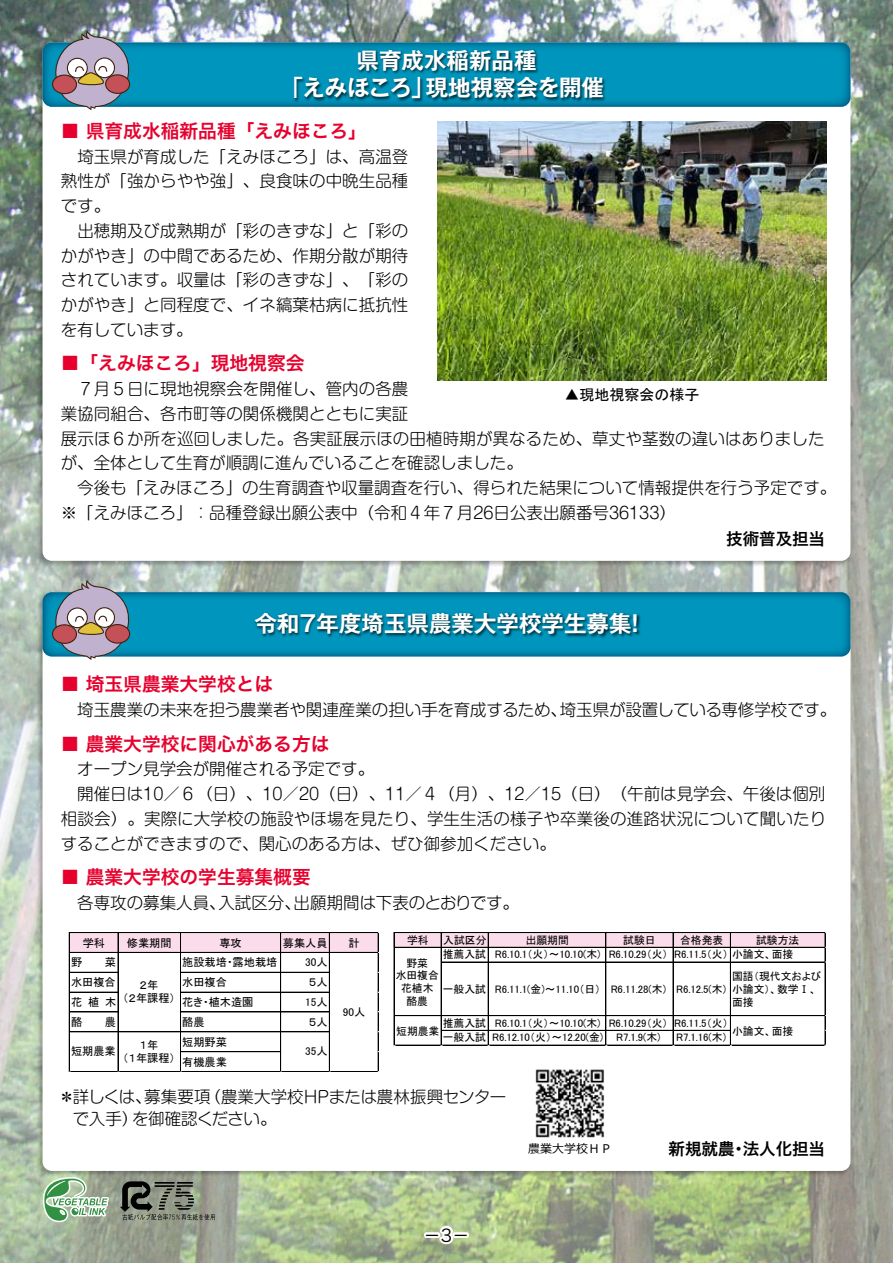
<style>
.page{position:relative;width:893px;height:1263px;background:#fff}
.page>*{position:absolute;margin:0;border:0;box-sizing:border-box;transform-origin:0 0}
.t1{font:700 22.5px/27px "Gothic MB101 Pro De";color:#fff;text-align:center}
.t2{font:18.75px "Hira Kaku Pro W6";color:#e6002d}
.t3{font:17.4px "Hira Kaku Pro W3";color:#000}
.t4{font:300 16.5px/24.8px "Shin M Go Pro";color:#000}
.t5{font:300 16.5px/22.5px "Shin M Go Pro";letter-spacing:-.02em;color:#000}
.t6{font:16.5px "Hira Kaku Pro W6";color:#000}
.t7{font:15px "MS P Gothic";color:#000}
.t8{font:12px "Meiryo";color:#000}
.t9{font:11.25px/13.2px "MS P Gothic";color:#000;text-align:center}
.t10{font:10.8px/12.8px "MS P Gothic";color:#000}
</style>
<div class="page">
<img style="left:0;top:0;width:893px;height:1263px">
<img style="left:35px;top:588px;width:819px;height:591px">
<div style="left:43px;top:592px;width:807px;height:579px;background:#fff;border-radius:9px"></div>
<img style="left:35px;top:39px;width:819px;height:529px">
<div style="left:43px;top:43px;width:807px;height:518px;background:#fff;border-radius:9px"></div>
<svg style="left:417px;top:1223px;width:39px;height:25px"></svg>
<div style="left:453px;top:1232px;width:16px;height:6px;border:4px solid #fff"></div>
<svg style="left:43px;top:43px;width:807px;height:64px;background:#008fb6"></svg>
<img style="left:286px;top:47px;width:324px;height:59px">
<img style="left:52px;top:30px;width:80px;height:80px">
<svg style="left:43px;top:592px;width:807px;height:64px;background:#008fb6"></svg>
<img style="left:252px;top:610px;width:392px;height:32px">
<svg style="left:52px;top:580px;width:80px;height:80px;background:#9c9faa"></svg>
<svg style="left:41px;top:1175px;width:72px;height:49px;background:#9fbd9d"></svg>
<img style="left:438px;top:122px;width:388px;height:259px">
<div style="left:394px;top:932px;width:431px;height:15px;background:#fadcea"></div>
<hr style="left:394px;top:932px;width:431px;height:1px;background:#000">
<hr style="left:394px;top:947px;width:431px;height:1px;background:#000">
<hr style="left:441px;top:962px;width:384px;height:1px;background:#000">
<hr style="left:394px;top:1015px;width:431px;height:1px;background:#000">
<hr style="left:441px;top:1030px;width:290px;height:1px;background:#000">
<hr style="left:394px;top:932px;width:1px;height:113px;background:#000">
<hr style="left:441px;top:933px;width:1px;height:112px;background:#000">
<hr style="left:488px;top:933px;width:1px;height:112px;background:#000">
<hr style="left:606px;top:933px;width:1px;height:112px;background:#000">
<hr style="left:673px;top:933px;width:1px;height:112px;background:#000">
<hr style="left:730px;top:933px;width:1px;height:112px;background:#000">
<hr style="left:394px;top:1045px;width:431px;height:1px;background:#000">
<hr style="left:825px;top:933px;width:1px;height:112px;background:#000">
<div style="left:69px;top:932px;width:309px;height:20px;background:#fadcea"></div>
<hr style="left:69px;top:932px;width:309px;height:1px;background:#000">
<hr style="left:69px;top:952px;width:309px;height:1px;background:#000">
<hr style="left:69px;top:972px;width:49px;height:1px;background:#000">
<hr style="left:181px;top:972px;width:149px;height:1px;background:#000">
<hr style="left:69px;top:992px;width:49px;height:1px;background:#000">
<hr style="left:181px;top:992px;width:149px;height:1px;background:#000">
<hr style="left:69px;top:1012px;width:49px;height:1px;background:#000">
<hr style="left:181px;top:1012px;width:149px;height:1px;background:#000">
<hr style="left:69px;top:1031px;width:261px;height:1px;background:#000">
<hr style="left:181px;top:1051px;width:100px;height:1px;background:#000">
<hr style="left:69px;top:932px;width:1px;height:140px;background:#000">
<hr style="left:118px;top:933px;width:1px;height:139px;background:#000">
<hr style="left:180px;top:933px;width:1px;height:139px;background:#000">
<hr style="left:280px;top:933px;width:1px;height:139px;background:#000">
<hr style="left:329px;top:933px;width:1px;height:139px;background:#000">
<hr style="left:69px;top:1071px;width:309px;height:1px;background:#000">
<hr style="left:378px;top:933px;width:1px;height:139px;background:#000">
<img style="left:535px;top:1069px;width:69px;height:69px">
<svg style="left:120px;top:1181px;width:95px;height:39px;background:#6f7468"></svg>
<h1 class="t1" style="left:281px;top:45px;width:325px">県育成水稲新品種<br>「えみほころ」現地視察会を開催</h1>
<p class="t2" style="left:61px;top:114px;width:308px">■ 県育成水稲新品種「えみほころ」</p>
<p class="t4" style="left:61px;top:142px;width:349px">　埼玉県が育成した「えみほころ」は、高温登熟性が「強からやや強」、良食味の中晩生品種です。<br>　出穂期及び成熟期が「彩のきずな」と「彩のかがやき」の中間であるため、作期分散が期待されています。収量は「彩のきずな」、「彩のかがやき」と同程度で、イネ縞葉枯病に抵抗性を有しています。</p>
<p class="t2" style="left:61px;top:346px;width:245px">■「えみほころ」現地視察会</p>
<p class="t4" style="left:61px;top:375px;width:777px">　７月５日に現地視察会を開催し、管内の各農<br>業協同組合、各市町等の関係機関とともに実証<br>展示ほ６か所を巡回しました。各実証展示ほの田植時期が異なるため、草丈や茎数の違いはありましたが、全体として生育が順調に進んでいることを確認しました。<br>　今後も「えみほころ」の生育調査や収量調査を行い、得られた結果について情報提供を行う予定です。※「えみほころ」：品種登録出願公表中（令和４年７月26日公表出願番号36133）</p>
<p class="t7" style="left:565px;top:387px;width:136px">▲現地視察会の様子</p>
<h1 class="t1" style="left:254px;top:607px;width:393px">令和７年度埼玉県農業大学校学生募集！</h1>
<p class="t6" style="left:726px;top:523px;width:100px">技術普及担当</p>
<p class="t2" style="left:61px;top:667px;width:214px">■ 埼玉県農業大学校とは</p>
<p class="t4" style="left:61px;top:695px;width:777px">　埼玉農業の未来を担う農業者や関連産業の担い手を育成するため、埼玉県が設置している専修学校です。</p>
<p class="t2" style="left:61px;top:727px;width:270px">■ 農業大学校に関心がある方は</p>
<p class="t4" style="left:61px;top:755px;width:767px">　オープン見学会が開催される予定です。<br>　開催日は10／６（日）、10／20（日）、11／４（月）、12／15（日）（午前は見学会、午後は個別相談会）。実際に大学校の施設やほ場を見たり、学生生活の様子や卒業後の進路状況について聞いたりすることができますので、関心のある方は、ぜひ御参加ください。</p>
<p class="t2" style="left:61px;top:860px;width:251px">■ 農業大学校の学生募集概要</p>
<p class="t4" style="left:61px;top:888px;width:460px">　各専攻の募集人員、入試区分、出願期間は下表のとおりです。</p>
<p class="t9" style="left:83px;top:936px;width:24px">学科</p>
<p class="t9" style="left:127px;top:936px;width:46px">修業期間</p>
<p class="t9" style="left:219px;top:936px;width:24px">専攻</p>
<p class="t9" style="left:283px;top:936px;width:46px">募集人員</p>
<p class="t9" style="left:348px;top:936px;width:13px">計</p>
<p class="t9" style="left:71px;top:955px;width:47px">野 　　菜</p>
<p class="t9" style="left:182px;top:955px;width:97px">施設栽培・露地栽培</p>
<p class="t9" style="left:305px;top:955px;width:24px">30人</p>
<p class="t9" style="left:71px;top:975px;width:46px">水田複合</p>
<p class="t9" style="left:182px;top:975px;width:46px">水田複合</p>
<p class="t9" style="left:309px;top:975px;width:20px">５人</p>
<p class="t9" style="left:71px;top:995px;width:47px">花植木</p>
<p class="t9" style="left:182px;top:995px;width:73px">花き・植木造園</p>
<p class="t9" style="left:305px;top:995px;width:24px">15人</p>
<p class="t9" style="left:71px;top:1015px;width:47px">酪 　　農</p>
<p class="t9" style="left:182px;top:1015px;width:24px">酪農</p>
<p class="t9" style="left:309px;top:1015px;width:20px">５人</p>
<p class="t9" style="left:182px;top:1032px;width:46px;line-height:19.8px;text-align:left">短期野菜有機農業</p>
<p class="t9" style="left:123px;top:978px;width:54px">２年<br>（２年課程）</p>
<p class="t9" style="left:343px;top:1006px;width:24px">90人</p>
<p class="t9" style="left:71px;top:1045px;width:46px">短期農業</p>
<p class="t9" style="left:123px;top:1038px;width:54px">１年<br>（１年課程）</p>
<p class="t9" style="left:305px;top:1045px;width:24px">35人</p>
<p class="t10" style="left:407px;top:933px;width:23px">学科</p>
<p class="t10" style="left:443px;top:933px;width:45px">入試区分</p>
<p class="t10" style="left:526px;top:933px;width:45px">出願期間</p>
<p class="t10" style="left:623px;top:933px;width:34px">試験日</p>
<p class="t10" style="left:680px;top:933px;width:45px">合格発表</p>
<p class="t10" style="left:443px;top:932px;width:358px;line-height:14.9px;text-indent:313px">試験方法推薦入試 R6.10.1（火）～10.10(木) R6.10.29（火） R6.11.5（火）小論文、面接</p>
<p class="t10" style="left:443px;top:983px;width:285px">一般入試 R6.11.1(金)～11.10（日） R6.11.28(木) R6.12.5(木)</p>
<p class="t10" style="left:396px;top:956px;width:45px;text-align:center">野菜<br>水田複合花植木酪農</p>
<p class="t10" style="left:732px;top:970px;width:91px">国語（現代文および小論文）、数学Ⅰ、面接</p>
<p class="t10" style="left:443px;top:1015px;width:287px;line-height:14.5px">推薦入試 R6.10.1（火）～10.10(木) R6.10.29（火） R6.11.5（火）一般入試 R6.12.10（火）～12.20(金) R7.1.9(木)</p>
<p class="t10" style="left:396px;top:1024px;width:45px">短期農業</p>
<p class="t10" style="left:732px;top:1024px;width:63px">小論文、面接</p>
<p class="t10" style="left:676px;top:1031px;width:51px">R7.1.16(木)</p>
<p class="t5" style="left:73px;top:1083px;width:435px;text-indent:-14px">＊詳しくは、募集要項（農業大学校ＨＰまたは農林振興センターで入手）を御確認ください。</p>
<p class="t8" style="left:528px;top:1140px;width:85px">農業大学校ＨＰ</p>
<p class="t3" style="left:423px;top:1220px;width:48px">－3－</p>
<p class="t6" style="left:668px;top:1133px;width:158px">新規就農・法人化担当</p>
</div>
